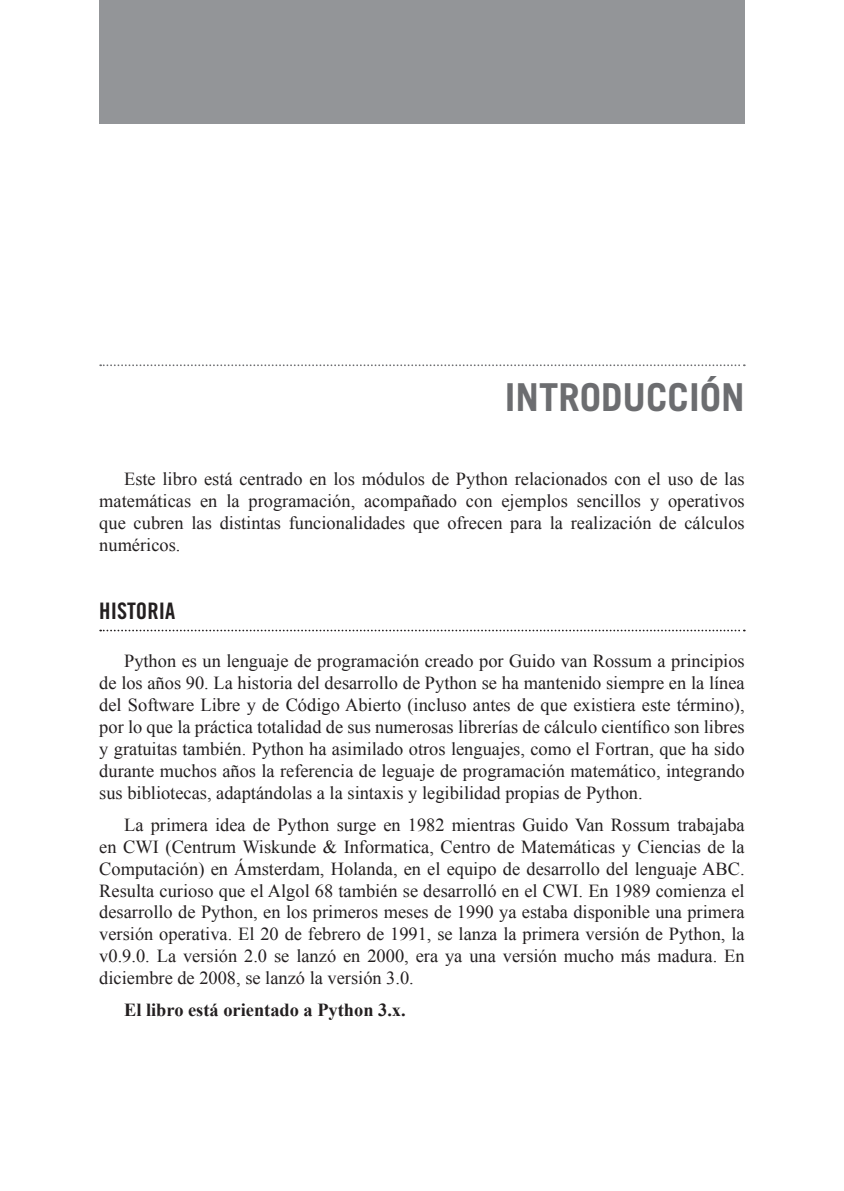
<style>
.page{position:relative;width:844px;height:1191px;background:#fff}
.page>*{position:absolute;margin:0;border:0;box-sizing:border-box;transform-origin:0 0}
.t1{font:700 38.5px "Trade Gothic LT Std";color:#6c6d70}
.t2{font:22.75px "Trade Gothic LT Std Bd Cn 20";color:#231f20}
.t3{font:18.38px/21.9px "Times New Roman";color:#231f20;text-align:justify}
.t4{font:700 18.38px "Times New Roman";color:#231f20}
</style>
<div class="page">
<div style="left:99px;top:0;width:645px;height:124px;background:#939598"></div>
<svg style="left:100px;top:364px;width:644px;height:2px"></svg>
<svg style="left:100px;top:629px;width:644px;height:2px"></svg>
<h1 class="t1" style="left:504px;top:373px;width:241px">INTRODUCCIÓN</h1>
<p class="t3" style="left:99px;top:468px;width:646px;text-indent:25px">Este libro está centrado en los módulos de Python relacionados con el uso de las matemáticas en la programación, acompañado con ejemplos sencillos y operativos que cubren las distintas funcionalidades que ofrecen para la realización de cálculos numéricos.</p>
<p class="t2" style="left:99px;top:597px;width:77px">HISTORIA</p>
<p class="t3" style="left:99px;top:650px;width:646px;text-indent:25px">Python es un lenguaje de programación creado por Guido van Rossum a principios de los años 90. La historia del desarrollo de Python se ha mantenido siempre en la línea del Software Libre y de Código Abierto (incluso antes de que existiera este término), por lo que la práctica totalidad de sus numerosas librerías de cálculo científico son libres y gratuitas también. Python ha asimilado otros lenguajes, como el Fortran, que ha sido durante muchos años la referencia de leguaje de programación matemático, integrando sus bibliotecas, adaptándolas a la sintaxis y legibilidad propias de Python.</p>
<p class="t3" style="left:99px;top:813px;width:646px;text-indent:25px">La primera idea de Python surge en 1982 mientras Guido Van Rossum trabajaba en CWI (Centrum Wiskunde &amp; Informatica, Centro de Matemáticas y Ciencias de la Computación) en Ámsterdam, Holanda, en el equipo de desarrollo del lenguaje ABC.<br>Resulta curioso que el Algol 68 también se desarrolló en el CWI. En 1989 comienza el desarrollo de Python, en los primeros meses de 1990 ya estaba disponible una primera versión operativa. El 20 de febrero de 1991, se lanza la primera versión de Python, la v0.9.0. La versión 2.0 se lanzó en 2000, era ya una versión mucho más madura. En diciembre de 2008, se lanzó la versión 3.0.</p>
<p class="t4" style="left:124px;top:997px;width:283px">El libro está orientado a Python 3.x.</p>
</div>
